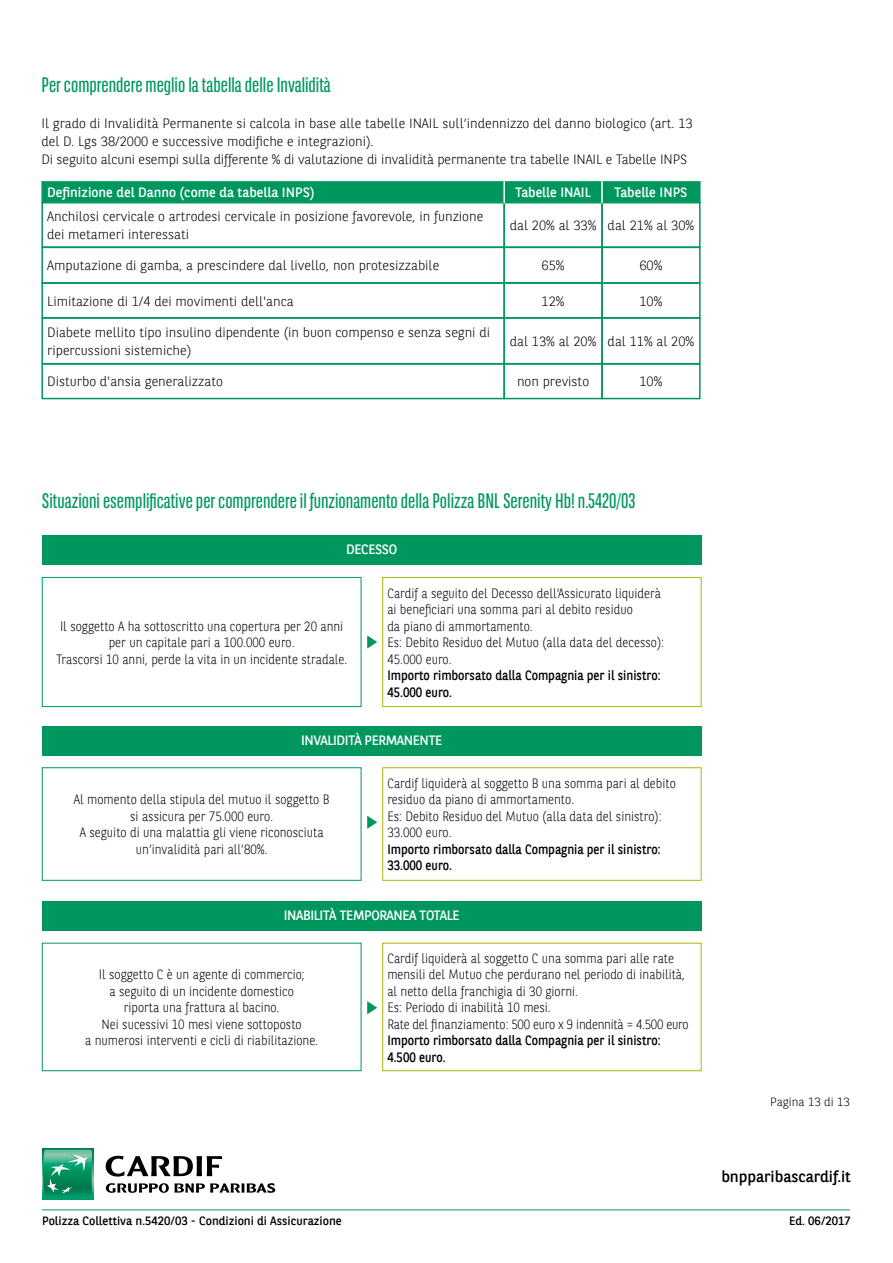
<style>
.page{position:relative;width:893px;height:1263px;background:#fff}
.page>*{position:absolute;margin:0;border:0;box-sizing:border-box;transform-origin:0 0}
.t1{font:21px "BNPP Sans Condensed";color:#00975f}
.t2{font:15.75px "BNPP Sans";color:#000}
.t3{font:300 13.5px/16.5px "BNPP Sans";color:#000;text-align:center;scale:.9 1}
.t4{font:300 13.5px/18px "BNPP Sans";color:#000}
.t5{font:13.5px/16.5px "BNPP Sans";color:#000;scale:.9 1}
.t6{font:13.5px "BNPP Sans";color:#fff}
.t7{font:13.5px "BNPP Sans";letter-spacing:-.03em;color:#fff}
.t8{font:12px "BNPP Sans";color:#000}
.t9{font:300 12px "BNPP Sans";color:#000}
</style>
<div class="page">
<div style="left:42px;top:1149px;width:51px;height:51px;background:#009e6b"></div>
<svg style="left:43px;top:1149px;width:49px;height:46px"></svg>
<svg style="left:106px;top:1183px;width:169px;height:10px"></svg>
<svg style="left:106px;top:1156px;width:116px;height:20px"></svg>
<hr style="left:42px;top:1209px;width:808px;height:1px;background:#00975f">
<div style="left:42px;top:182px;width:462px;height:20px;background:#00975f"></div>
<div style="left:41px;top:181px;width:464px;height:22px;border:2px solid #00975f"></div>
<div style="left:41px;top:282px;width:464px;height:36px;border:2px solid #00975f"></div>
<div style="left:41px;top:363px;width:464px;height:36px;border:2px solid #00975f"></div>
<div style="left:41px;top:202px;width:464px;height:46px;border:2px solid #00975f"></div>
<div style="left:41px;top:317px;width:464px;height:47px;border:2px solid #00975f"></div>
<div style="left:601px;top:282px;width:100px;height:36px;border:2px solid #00975f"></div>
<div style="left:601px;top:363px;width:100px;height:36px;border:2px solid #00975f"></div>
<div style="left:601px;top:202px;width:100px;height:46px;border:2px solid #00975f"></div>
<div style="left:601px;top:317px;width:100px;height:47px;border:2px solid #00975f"></div>
<div style="left:503px;top:247px;width:100px;height:36px;border:2px solid #00975f"></div>
<div style="left:503px;top:282px;width:100px;height:36px;border:2px solid #00975f"></div>
<div style="left:503px;top:363px;width:100px;height:36px;border:2px solid #00975f"></div>
<div style="left:503px;top:202px;width:100px;height:46px;border:2px solid #00975f"></div>
<div style="left:503px;top:317px;width:100px;height:47px;border:2px solid #00975f"></div>
<div style="left:504px;top:182px;width:98px;height:20px;background:#00975f"></div>
<div style="left:503px;top:181px;width:100px;height:22px;border:2px solid #00975f"></div>
<div style="left:602px;top:182px;width:98px;height:20px;background:#00975f"></div>
<div style="left:601px;top:181px;width:100px;height:22px;border:2px solid #00975f"></div>
<hr style="left:503px;top:181px;width:2px;height:22px;background:#fff">
<hr style="left:601px;top:181px;width:2px;height:22px;background:#fff">
<div style="left:42px;top:577px;width:319px;height:130px;border:1px solid #00975f"></div>
<div style="left:382px;top:577px;width:320px;height:130px;border:1px solid #afb800"></div>
<div style="left:42px;top:536px;width:660px;height:29px;background:#00975f"></div>
<svg style="left:367px;top:636px;width:10px;height:12px"></svg>
<div style="left:42px;top:767px;width:319px;height:114px;border:1px solid #00975f"></div>
<div style="left:382px;top:767px;width:320px;height:114px;border:1px solid #afb800"></div>
<div style="left:42px;top:726px;width:660px;height:30px;background:#00975f"></div>
<svg style="left:367px;top:816px;width:10px;height:12px"></svg>
<div style="left:42px;top:943px;width:319px;height:128px;border:1px solid #00975f"></div>
<div style="left:382px;top:943px;width:320px;height:128px;border:1px solid #afb800"></div>
<div style="left:42px;top:901px;width:660px;height:30px;background:#00975f"></div>
<svg style="left:367px;top:1001px;width:10px;height:13px"></svg>
<h1 class="t1" style="left:41px;top:74px;width:291px">Per comprendere meglio la tabella delle Invalidità</h1>
<p class="t4" style="left:41px;top:114px;width:653px">Il grado di Invalidità Permanente si calcola in base alle tabelle INAIL sull’indennizzo del danno biologico (art. 13 del D. Lgs 38/2000 e successive modifiche e integrazioni).<br>Di seguito alcuni esempi sulla differente % di valutazione di invalidità permanente tra tabelle INAIL e Tabelle INPS</p>
<p class="t6" style="left:47px;top:183px;width:269px">Definizione del Danno (come da tabella INPS)</p>
<p class="t6" style="left:515px;top:183px;width:77px">Tabelle INAIL</p>
<p class="t6" style="left:614px;top:183px;width:75px">Tabelle INPS</p>
<p class="t4" style="left:47px;top:207px;width:438px">Anchilosi cervicale o artrodesi cervicale in posizione favorevole, in funzione dei metameri interessati</p>
<p class="t4" style="left:47px;top:256px;width:394px">Amputazione di gamba, a prescindere dal livello, non protesizzabile</p>
<p class="t4" style="left:47px;top:291px;width:248px">Limitazione di 1/4 dei movimenti dell'anca</p>
<p class="t4" style="left:47px;top:323px;width:444px">Diabete mellito tipo insulino dipendente (in buon compenso e senza segni di ripercussioni sistemiche)</p>
<p class="t4" style="left:47px;top:372px;width:177px">Disturbo d'ansia generalizzato</p>
<p class="t4" style="left:510px;top:216px;width:88px">dal 20% al 33%</p>
<p class="t4" style="left:608px;top:216px;width:88px">dal 21% al 30%</p>
<p class="t4" style="left:542px;top:256px;width:24px">65%</p>
<p class="t4" style="left:542px;top:291px;width:24px">12%</p>
<p class="t4" style="left:639px;top:256px;width:24px">60%</p>
<p class="t4" style="left:639px;top:291px;width:24px">10%</p>
<p class="t4" style="left:510px;top:332px;width:88px">dal 13% al 20%</p>
<p class="t4" style="left:608px;top:332px;width:88px">dal 11% al 20%</p>
<p class="t4" style="left:517px;top:372px;width:74px">non previsto</p>
<p class="t4" style="left:639px;top:372px;width:24px">10%</p>
<h1 class="t1" style="left:42px;top:490px;width:595px">Situazioni esemplificative per comprendere il funzionamento della Polizza BNL Serenity Hb! n.5420/03</h1>
<p class="t7" style="left:346px;top:540px;width:52px">DECESSO</p>
<p class="t3" style="left:56px;top:617px;width:325px">Il soggetto A ha sottoscritto una copertura per 20 anni per un capitale pari a 100.000 euro.<br>Trascorsi 10 anni, perde la vita in un incidente stradale.</p>
<p class="t3" style="left:387px;top:584px;width:309px;text-align:left">Cardif a seguito del Decesso dell’Assicurato liquiderà ai beneficiari una somma pari al debito residuo<br>da piano di ammortamento.<br>Es: Debito Residuo del Mutuo (alla data del decesso):<br>45.000 euro.</p>
<p class="t5" style="left:387px;top:666px;width:305px">Importo rimborsato dalla Compagnia per il sinistro:<br>45.000 euro.</p>
<p class="t7" style="left:301px;top:731px;width:143px">INVALIDITÀ PERMANENTE</p>
<p class="t3" style="left:74px;top:791px;width:285px">Al momento della stipula del mutuo il soggetto B si assicura per 75.000 euro.<br>A seguito di una malattia gli viene riconosciuta un’invalidità pari all’80%.</p>
<p class="t3" style="left:387px;top:774px;width:322px;text-align:left">Cardif liquiderà al soggetto B una somma pari al debito residuo da piano di ammortamento.<br>Es: Debito Residuo del Mutuo (alla data del sinistro):<br>33.000 euro.</p>
<p class="t5" style="left:387px;top:840px;width:305px">Importo rimborsato dalla Compagnia per il sinistro:<br>33.000 euro.</p>
<p class="t7" style="left:284px;top:906px;width:177px">INABILITÀ TEMPORANEA TOTALE</p>
<p class="t3" style="left:85px;top:965px;width:260px">Il soggetto C è un agente di commercio;<br>a seguito di un incidente domestico<br>riporta una frattura al bacino.<br>Nei sucessivi 10 mesi viene sottoposto<br>a numerosi interventi e cicli di riabilitazione.</p>
<p class="t3" style="left:387px;top:949px;width:336px;text-align:left">Cardif liquiderà al soggetto C una somma pari alle rate mensili del Mutuo che perdurano nel periodo di inabilità, al netto della franchigia di 30 giorni.<br>Es: Periodo di inabilità 10 mesi.<br>Rate del finanziamento: 500 euro x 9 indennità = 4.500 euro</p>
<p class="t5" style="left:387px;top:1031px;width:305px">Importo rimborsato dalla Compagnia per il sinistro:<br>4.500 euro.</p>
<p class="t9" style="left:770px;top:1094px;width:81px">Pagina 13 di 13</p>
<p class="t2" style="left:721px;top:1165px;width:131px">bnpparibascardif.it</p>
<p class="t8" style="left:42px;top:1212px;width:301px">Polizza Collettiva n.5420/03 - Condizioni di Assicurazione</p>
<p class="t8" style="left:789px;top:1212px;width:63px">Ed. 06/2017</p>
</div>
